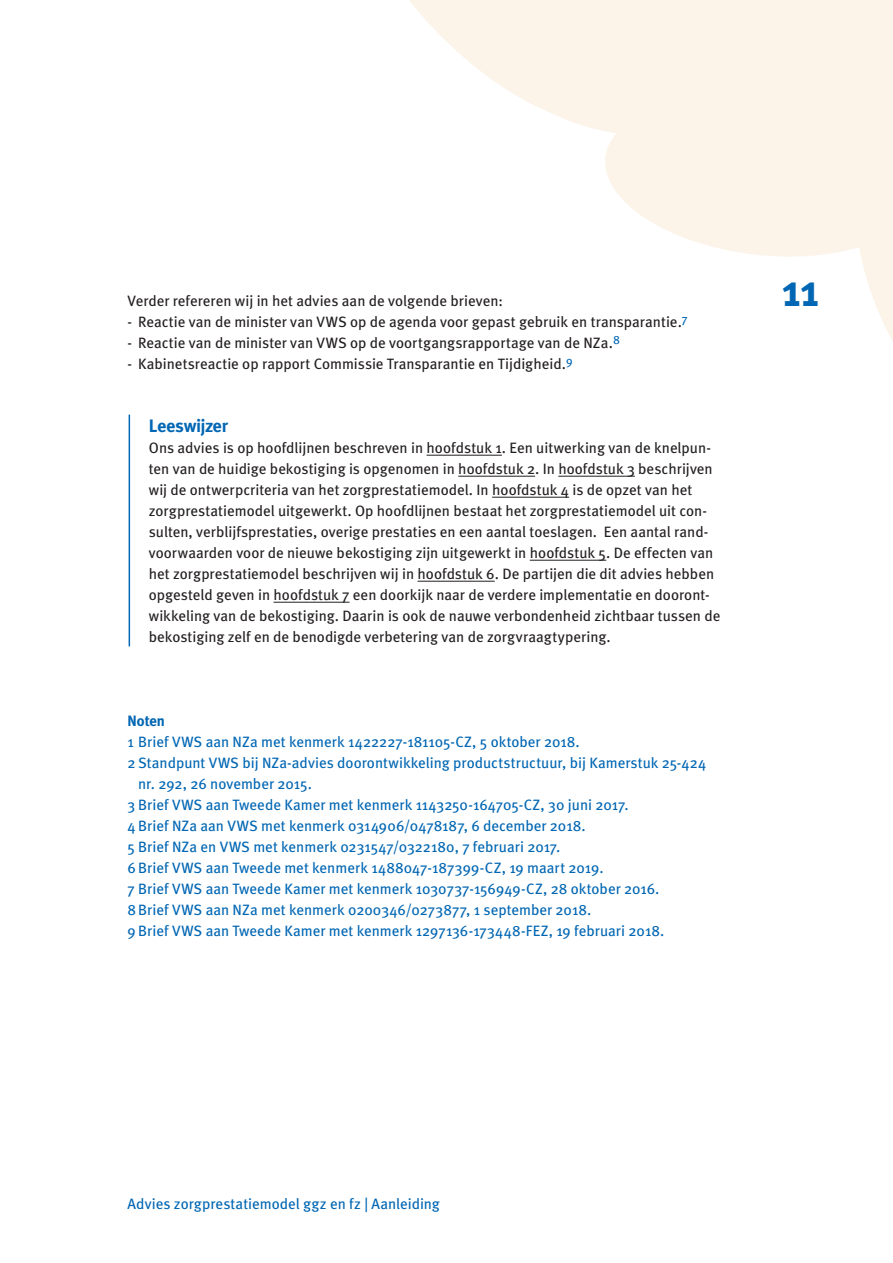
<style>
.page{position:relative;width:893px;height:1263px;background:#fff}
.page>*{position:absolute;margin:0;border:0;box-sizing:border-box;transform-origin:0 0}
.t1{font:700 45px "Meta";color:#0166b3}
.t2{font:700 18px "Meta";letter-spacing:-.005em;color:#0166b3}
.t3{font:15px/21px "Meta";color:#231f20}
.t4{font:15px "Meta";letter-spacing:.005em;color:#0166b3}
.t5{font:700 15px "Meta";color:#0166b3}
</style>
<div class="page">
<svg style="left:409px;top:0;width:484px;height:341px;fill:#fcf3e9"></svg>
<hr style="left:427px;top:455px;width:75px;height:1px;background:#231f20">
<hr style="left:458px;top:476px;width:77px;height:1px;background:#231f20">
<hr style="left:558px;top:476px;width:77px;height:1px;background:#231f20">
<hr style="left:492px;top:497px;width:77px;height:1px;background:#231f20">
<hr style="left:530px;top:560px;width:76px;height:1px;background:#231f20">
<hr style="left:417px;top:581px;width:78px;height:1px;background:#231f20">
<hr style="left:274px;top:602px;width:76px;height:1px;background:#231f20">
<hr style="left:129px;top:415px;width:1px;height:231px;background:#0166b3">
<p class="t3" style="left:128px;top:290px;width:377px">Verder refereren wij in het advies aan de volgende brieven:</p>
<p class="t3" style="left:128px;top:311px;width:561px">- Reactie van de minister van VWS op de agenda voor gepast gebruik en transparantie.<sup>7</sup></p>
<p class="t3" style="left:128px;top:332px;width:494px">- Reactie van de minister van VWS op de voortgangsrapportage van de NZa.<sup>8</sup></p>
<p class="t3" style="left:128px;top:353px;width:446px">- Kabinetsreactie op rapport Commissie Transparantie en Tijdigheid.<sup>9</sup></p>
<p class="t2" style="left:149px;top:415px;width:81px">Leeswijzer</p>
<p class="t3" style="left:149px;top:437px;width:573px">Ons advies is op hoofdlijnen beschreven in hoofdstuk 1. Een uitwerking van de knelpun&shy;ten van de huidige bekostiging is opgenomen in hoofdstuk 2. In hoofdstuk 3 beschrijven wij de ontwerpcriteria van het zorgprestatiemodel. In hoofdstuk 4 is de opzet van het zorgprestatiemodel uitgewerkt. Op hoofdlijnen bestaat het zorgprestatiemodel uit con&shy;sulten, verblijfsprestaties, overige prestaties en een aantal toeslagen. Een aantal rand&shy;voorwaarden voor de nieuwe bekostiging zijn uitgewerkt in hoofdstuk 5. De effecten van het zorgprestatiemodel beschrijven wij in hoofdstuk 6. De partijen die dit advies hebben opgesteld geven in hoofdstuk 7 een doorkijk naar de verdere implementatie en dooront&shy;wikkeling van de bekostiging. Daarin is ook de nauwe verbondenheid zichtbaar tussen de bekostiging zelf en de benodigde verbetering van de zorgvraagtypering.</p>
<p class="t5" style="left:128px;top:712px;width:39px">Noten</p>
<p class="t4" style="left:128px;top:733px;width:454px">1 Brief VWS aan NZa met kenmerk 1422227-181105-CZ, 5 oktober 2018.</p>
<p class="t4" style="left:128px;top:754px;width:580px">2 Standpunt VWS bij NZa-advies doorontwikkeling productstructuur, bij Kamerstuk 25-424</p>
<p class="t4" style="left:138px;top:775px;width:175px">nr. 292, 26 november 2015.</p>
<p class="t4" style="left:128px;top:796px;width:502px">3 Brief VWS aan Tweede Kamer met kenmerk 1143250-164705-CZ, 30 juni 2017.</p>
<p class="t4" style="left:128px;top:817px;width:460px">4 Brief NZa aan VWS met kenmerk 0314906/0478187, 6 december 2018.</p>
<p class="t4" style="left:128px;top:838px;width:434px">5 Brief NZa en VWS met kenmerk 0231547/0322180, 7 februari 2017.</p>
<p class="t4" style="left:128px;top:859px;width:477px">6Brief VWS aan Tweede met kenmerk 1488047-187399-CZ, 19 maart 2019.</p>
<p class="t4" style="left:128px;top:880px;width:533px">7 Brief VWS aan Tweede Kamer met kenmerk 1030737-156949-CZ, 28 oktober 2016.</p>
<p class="t4" style="left:128px;top:901px;width:465px">8Brief VWS aan NZa met kenmerk 0200346/0273877, 1 september 2018.</p>
<p class="t4" style="left:128px;top:922px;width:538px">9 Brief VWS aan Tweede Kamer met kenmerk 1297136-173448-FEZ, 19 februari 2018.</p>
<h1 class="t1" style="left:781px;top:264px;width:40px">11</h1>
<p class="t4" style="left:128px;top:1195px;width:314px">Advies zorgprestatiemodel ggz en fz | Aanleiding</p>
</div>
